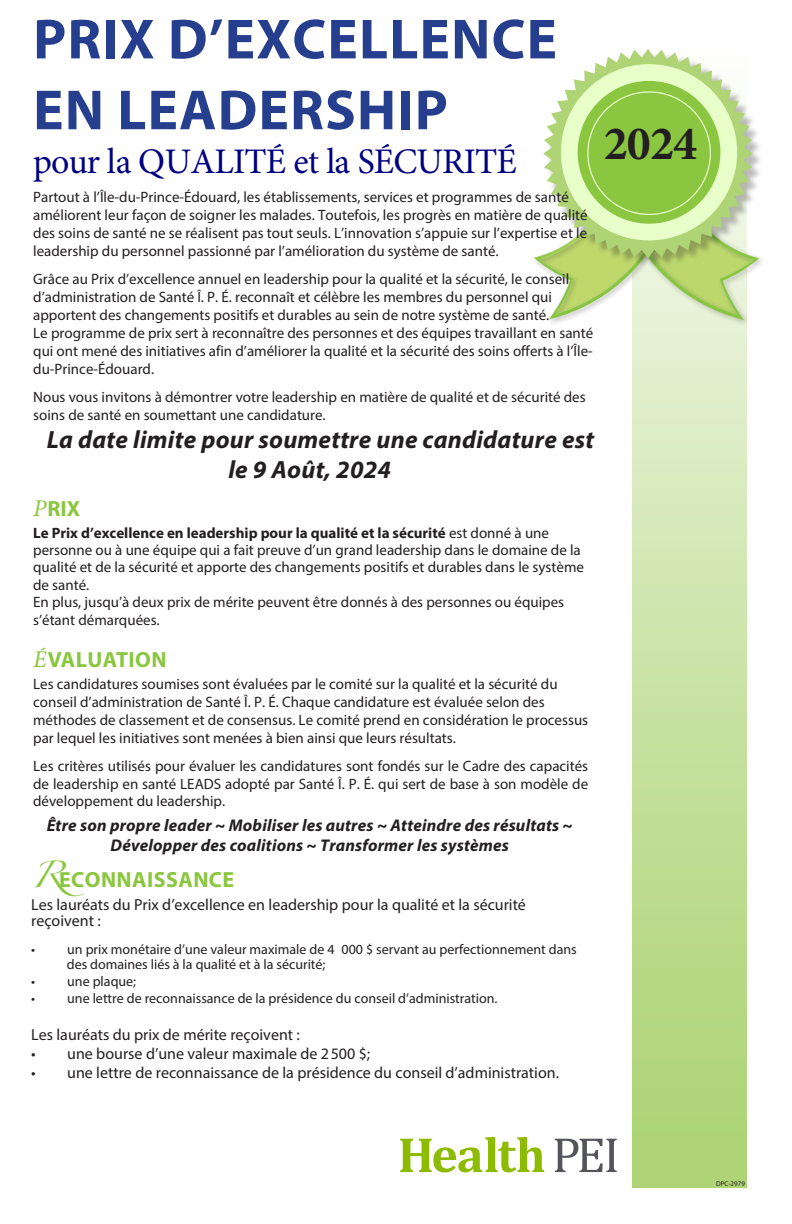
<style>
.page{position:relative;width:792px;height:1224px;background:#fff}
.page>*{position:absolute;margin:0;border:0;box-sizing:border-box;transform-origin:0 0}
.t1{font:700 57px/70.9px "Myriad Pro";letter-spacing:.02em;color:#253f8e}
.t2{font:700 48px "Minion Pro";color:#231f20}
.t3{font:36px "Minion Pro";letter-spacing:-.025em;color:#000080}
.t4{font:italic 700 25px "Myriad Pro";letter-spacing:.01em;color:#231f20}
.t5{font:700 22px "Myriad Pro";letter-spacing:.02em;color:#8bc640}
.t6{font:italic 700 17px/20.4px "Myriad Pro";letter-spacing:.01em;color:#231f20;text-align:center}
.t7{font:16px/16px "Myriad Pro";color:#231f20}
.t8{font:15px/18px "Myriad Pro";color:#231f20}
.t9{font:14px/15.1px "Myriad Pro";color:#231f20}
.t10{font:7px "Myriad Pro";color:#231f20}
.s1{font-family:"Minion Pro";font-weight:400;font-style:italic;font-size:24px}
.s2{font-weight:700}
.s3{font-family:"Zapfino";font-weight:400;font-size:24px}
</style>
<div class="page">
<svg style="left:632px;top:327px;width:115px;height:861px;background:#c6e09f"></svg>
<div style="left:613px;top:171px;width:152px;height:156px;background:#231f20;opacity:.3"></div>
<div style="left:531px;top:171px;width:153px;height:155px;background:#231f20;opacity:.3"></div>
<div style="left:545px;top:51px;width:219px;height:218px;background:#fff"></div>
<svg style="left:574px;top:49px;width:149px;height:32px"></svg>
<div style="left:561px;top:64px;width:176px;height:176px;background:#e8ffc9;border-radius:50%"></div>
<svg style="left:534px;top:81px;width:225px;height:239px"></svg>
<svg style="left:400px;top:1137px;width:144px;height:35px"></svg>
<svg style="left:555px;top:1139px;width:62px;height:33px"></svg>
<p class="t1" style="left:33px;top:2px;width:525px">PRIX D’EXCELLENCE<br>EN LEADERSHIP</p>
<p class="t3" style="left:33px;top:137px;width:485px">pour la QUALITÉ et la SÉCURITÉ</p>
<p class="t8" style="left:33px;top:188px;width:556px">Partout à l’Île-du-Prince-Édouard, les établissements, services et programmes de santé améliorent leur façon de soigner les malades. Toutefois, les progrès en matière de qualité des soins de santé ne se réalisent pas tout seuls. L’innovation s’appuie sur l’expertise et le leadership du personnel passionné par l’amélioration du système de santé.</p>
<p class="t8" style="left:33px;top:270px;width:562px">Grâce au Prix d’excellence annuel en leadership pour la qualité et la sécurité, le conseil d’administration de Santé Î. P. É. reconnaît et célèbre les membres du personnel qui apportent des changements positifs et durables au sein de notre système de santé.<br>Le programme de prix sert à reconnaître des personnes et des équipes travaillant en santé qui ont mené des initiatives afin d’améliorer la qualité et la sécurité des soins offerts à l’Île&shy;du-Prince-Édouard.</p>
<p class="t8" style="left:33px;top:388px;width:554px">Nous vous invitons à démontrer votre leadership en matière de qualité et de sécurité des soins de santé en soumettant une candidature.</p>
<p class="t4" style="left:47px;top:424px;width:549px">La date limite pour soumettre une candidature est</p>
<p class="t4" style="left:228px;top:454px;width:164px">le 9 Août, 2024</p>
<p class="t5" style="left:33px;top:494px;width:49px"><span class="s1">P</span>RIX</p>
<p class="t8" style="left:33px;top:524px;width:552px;line-height:17.4px"><span class="s2">Le Prix d’excellence en leadership pour la qualité et la sécurité</span> est donné à une personne ou à une équipe qui a fait preuve d’un grand leadership dans le domaine de la qualité et de la sécurité et apporte des changements positifs et durables dans le système de santé.<br>En plus, jusqu’à deux prix de mérite peuvent être donnés à des personnes ou équipes s’étant démarquées.</p>
<p class="t5" style="left:33px;top:645px;width:135px"><span class="s1">É</span>VALUATION</p>
<p class="t8" style="left:33px;top:675px;width:557px">Les candidatures soumises sont évaluées par le comité sur la qualité et la sécurité du conseil d’administration de Santé Î. P. É. Chaque candidature est évaluée selon des méthodes de classement et de consensus. Le comité prend en considération le processus par lequel les initiatives sont menées à bien ainsi que leurs résultats.</p>
<p class="t8" style="left:33px;top:757px;width:557px;line-height:17.7px;text-align:justify">Les critères utilisés pour évaluer les candidatures sont fondés sur le Cadre des capacités de leadership en santé LEADS adopté par Santé Î. P. É. qui sert de base à son modèle de développement du leadership.</p>
<p class="t6" style="left:47px;top:814px;width:528px">Être son propre leader ~ Mobiliser les autres ~ Atteindre des résultats ~<br>Développer des coalitions ~ Transformer les systèmes</p>
<p class="t5" style="left:31px;top:865px;width:205px"><span class="s3">R</span>ECONNAISSANCE</p>
<p class="t7" style="left:31px;top:896px;width:496px">Les lauréats du Prix d’excellence en leadership pour la qualité et la sécurité reçoivent :</p>
<p class="t9" style="left:67px;top:941px;width:511px;text-indent:-36px">• un prix monétaire d’une valeur maximale de 4 000 $ servant au perfectionnement dans des domaines liés à la qualité et à la sécurité;</p>
<p class="t9" style="left:31px;top:973px;width:106px">• une plaque;</p>
<p class="t9" style="left:31px;top:990px;width:468px">• une lettre de reconnaissance de la présidence du conseil d’administration.</p>
<p class="t7" style="left:31px;top:1026px;width:270px">Les lauréats du prix de mérite reçoivent :</p>
<p class="t7" style="left:31px;top:1046px;width:341px">• une bourse d’une valeur maximale de 2500 $;</p>
<p class="t7" style="left:31px;top:1065px;width:529px">• une lettre de reconnaissance de la présidence du conseil d’administration.</p>
<h2 class="t2" style="left:604px;top:109px;width:95px">2024</h2>
<p class="t10" style="left:716px;top:1179px;width:30px">DPC-2979</p>
</div>
